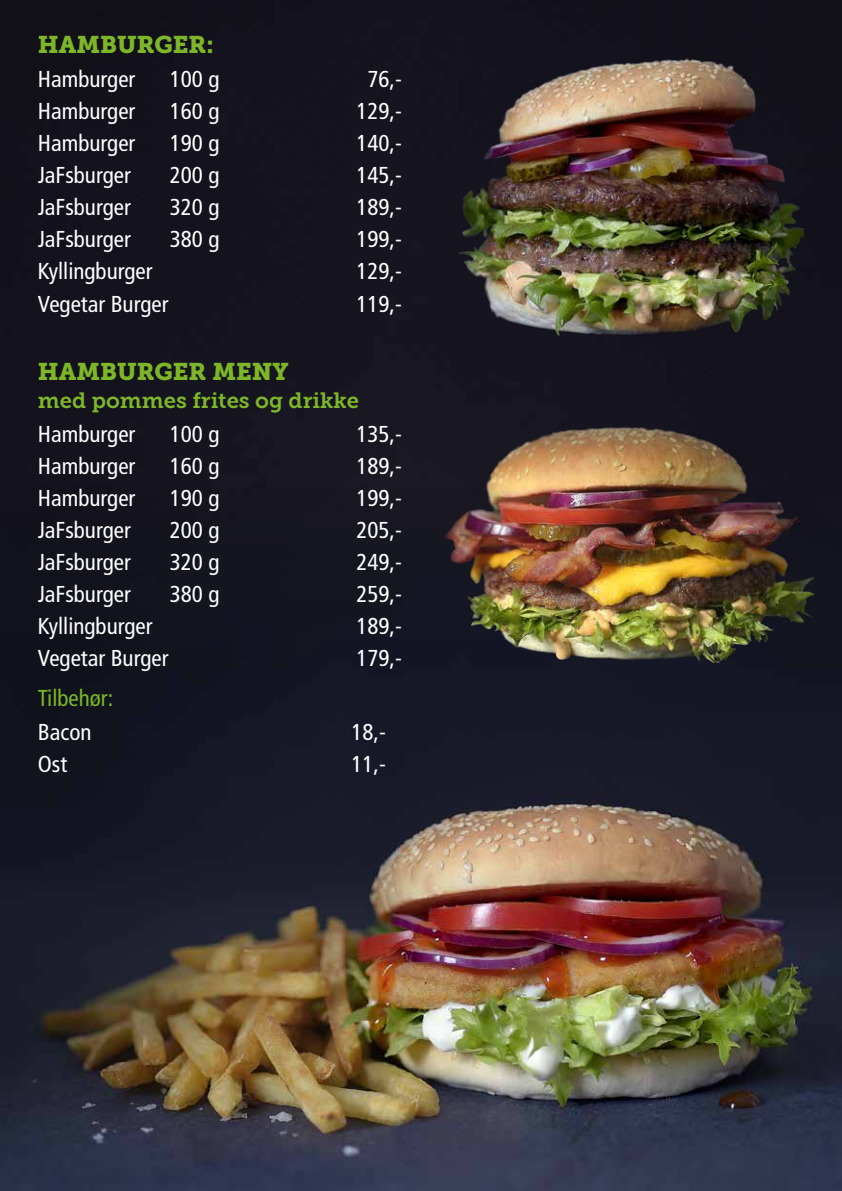
<style>
.page{position:relative;width:842px;height:1191px;background:#fff}
.page>*{position:absolute;margin:0;border:0;box-sizing:border-box;transform-origin:0 0}
.t1{font:24px "Museo Slab 900";color:#7db728}
.t2{font:condensed 23px "Frutiger";color:#fff}
.t3{font:condensed 23px "Frutiger";color:#7db728}
.t4{font:22px "Museo Slab 700";color:#7db728}
</style>
<div class="page">
<div style="left:0;top:0;width:842px;height:485px;background:#14121d"></div>
<img style="left:0;top:485px;width:842px;height:706px">
<img style="left:459px;top:57px;width:344px;height:279px">
<img style="left:444px;top:426px;width:369px;height:237px">
<p class="t1" style="left:38px;top:31px;width:177px">HAMBURGER:</p>
<p class="t2" style="left:38px;top:66px;width:99px">Hamburger</p>
<p class="t2" style="left:170px;top:66px;width:51px">100 g</p>
<p class="t2" style="left:367px;top:66px;width:36px">76,-</p>
<p class="t2" style="left:38px;top:98px;width:99px">Hamburger</p>
<p class="t2" style="left:170px;top:98px;width:51px">160 g</p>
<p class="t2" style="left:356px;top:98px;width:47px">129,-</p>
<p class="t2" style="left:38px;top:130px;width:99px">Hamburger</p>
<p class="t2" style="left:170px;top:130px;width:51px">190 g</p>
<p class="t2" style="left:356px;top:130px;width:47px">140,-</p>
<p class="t2" style="left:38px;top:162px;width:95px">JaFsburger</p>
<p class="t2" style="left:170px;top:162px;width:51px">200 g</p>
<p class="t2" style="left:356px;top:162px;width:47px">145,-</p>
<p class="t2" style="left:38px;top:194px;width:95px">JaFsburger</p>
<p class="t2" style="left:170px;top:194px;width:51px">320 g</p>
<p class="t2" style="left:356px;top:194px;width:47px">189,-</p>
<p class="t2" style="left:38px;top:226px;width:95px">JaFsburger</p>
<p class="t2" style="left:170px;top:226px;width:51px">380 g</p>
<p class="t2" style="left:356px;top:226px;width:47px">199,-</p>
<p class="t2" style="left:38px;top:258px;width:116px">Kyllingburger</p>
<p class="t2" style="left:356px;top:258px;width:47px">129,-</p>
<p class="t2" style="left:38px;top:290px;width:132px">Vegetar Burger</p>
<p class="t2" style="left:356px;top:290px;width:47px">119,-</p>
<p class="t1" style="left:38px;top:357px;width:252px">HAMBURGER MENY</p>
<p class="t4" style="left:38px;top:387px;width:323px">med pommes frites og drikke</p>
<p class="t2" style="left:38px;top:420px;width:99px">Hamburger</p>
<p class="t2" style="left:170px;top:420px;width:51px">100 g</p>
<p class="t2" style="left:356px;top:420px;width:47px">135,-</p>
<p class="t2" style="left:38px;top:452px;width:99px">Hamburger</p>
<p class="t2" style="left:170px;top:452px;width:51px">160 g</p>
<p class="t2" style="left:356px;top:452px;width:47px">189,-</p>
<p class="t2" style="left:38px;top:484px;width:99px">Hamburger</p>
<p class="t2" style="left:170px;top:484px;width:51px">190 g</p>
<p class="t2" style="left:356px;top:484px;width:47px">199,-</p>
<p class="t2" style="left:38px;top:516px;width:95px">JaFsburger</p>
<p class="t2" style="left:170px;top:516px;width:51px">200 g</p>
<p class="t2" style="left:356px;top:516px;width:47px">205,-</p>
<p class="t2" style="left:38px;top:548px;width:95px">JaFsburger</p>
<p class="t2" style="left:170px;top:548px;width:51px">320 g</p>
<p class="t2" style="left:356px;top:548px;width:47px">249,-</p>
<p class="t2" style="left:38px;top:580px;width:95px">JaFsburger</p>
<p class="t2" style="left:170px;top:580px;width:51px">380 g</p>
<p class="t2" style="left:356px;top:580px;width:47px">259,-</p>
<p class="t2" style="left:38px;top:612px;width:116px">Kyllingburger</p>
<p class="t2" style="left:356px;top:612px;width:47px">189,-</p>
<p class="t2" style="left:38px;top:644px;width:132px">Vegetar Burger</p>
<p class="t2" style="left:356px;top:644px;width:47px">179,-</p>
<p class="t3" style="left:38px;top:684px;width:77px">Tilbehør:</p>
<p class="t2" style="left:38px;top:718px;width:55px">Bacon</p>
<p class="t2" style="left:351px;top:718px;width:36px">18,-</p>
<p class="t2" style="left:38px;top:750px;width:31px">Ost</p>
<p class="t2" style="left:351px;top:750px;width:36px">11,-</p>
</div>
